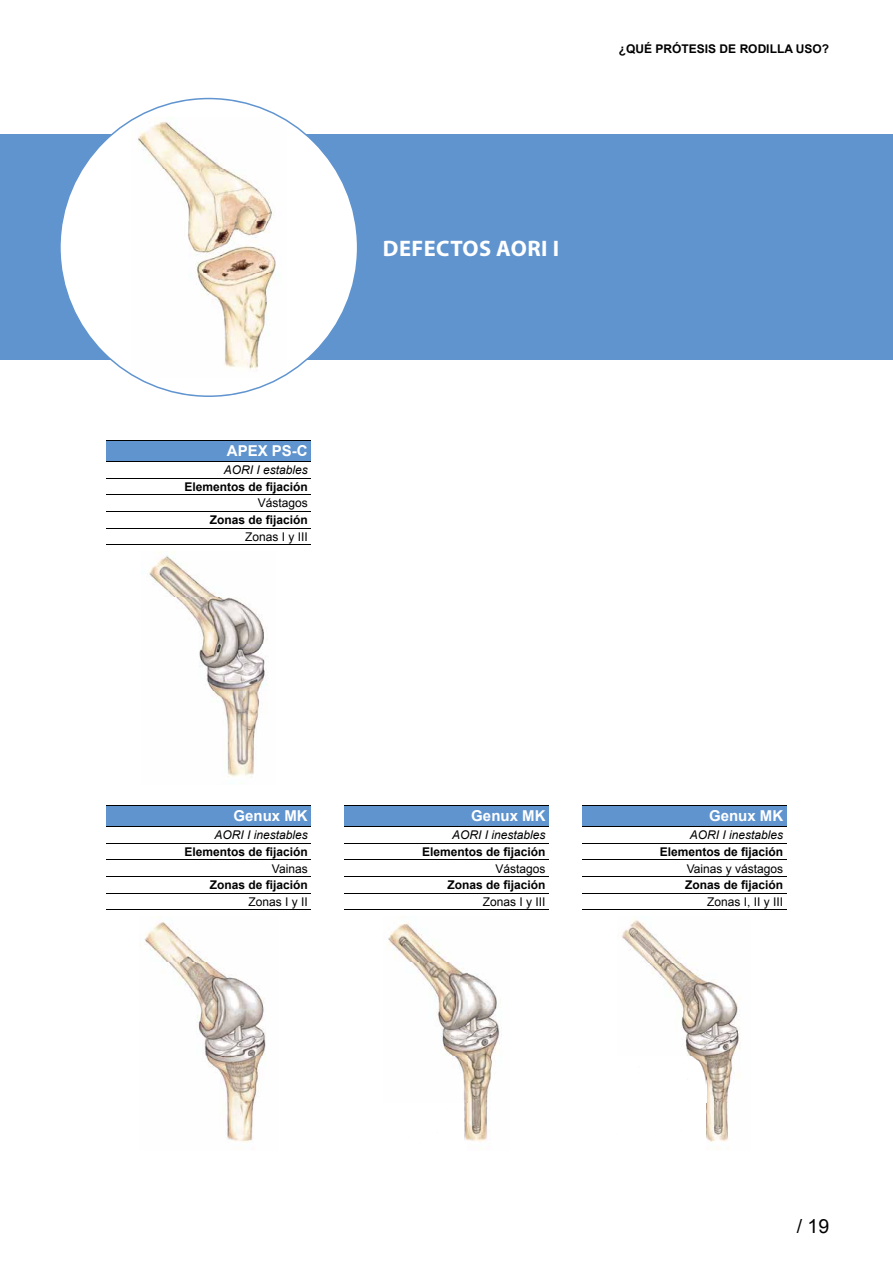
<style>
.page{position:relative;width:893px;height:1263px;background:#fff}
.page>*{position:absolute;margin:0;border:0;box-sizing:border-box;transform-origin:0 0}
.t1{font:700 22.5px "Myriad Pro";letter-spacing:.02em;color:#fff}
.t2{font:19.5px "Arial";color:#000}
.t3{font:700 15px "Arial";color:#fff}
.t4{font:700 12px "Arial";color:#000}
.t5{font:12px "Arial";color:#000}
.t6{font:italic 12px "Arial";color:#000}
</style>
<div class="page">
<div style="left:106px;top:440px;width:205px;height:21px;background:#6094cf"></div>
<hr style="left:106px;top:440px;width:205px;height:1px;background:#000">
<hr style="left:106px;top:461px;width:205px;height:1px;background:#000">
<hr style="left:106px;top:478px;width:205px;height:1px;background:#000">
<hr style="left:106px;top:495px;width:205px;height:1px;background:#000">
<hr style="left:106px;top:511px;width:205px;height:1px;background:#000">
<hr style="left:106px;top:528px;width:205px;height:1px;background:#000">
<hr style="left:106px;top:545px;width:205px;height:1px;background:#000">
<img style="left:149px;top:551px;width:118px;height:233px">
<div style="left:344px;top:805px;width:205px;height:21px;background:#6094cf"></div>
<hr style="left:344px;top:805px;width:205px;height:1px;background:#000">
<hr style="left:344px;top:826px;width:205px;height:1px;background:#000">
<hr style="left:344px;top:843px;width:205px;height:1px;background:#000">
<hr style="left:344px;top:860px;width:205px;height:1px;background:#000">
<hr style="left:344px;top:876px;width:205px;height:1px;background:#000">
<hr style="left:344px;top:893px;width:205px;height:1px;background:#000">
<hr style="left:344px;top:910px;width:205px;height:1px;background:#000">
<img style="left:388px;top:916px;width:114px;height:233px">
<div style="left:106px;top:805px;width:205px;height:21px;background:#6094cf"></div>
<hr style="left:106px;top:805px;width:205px;height:1px;background:#000">
<hr style="left:106px;top:826px;width:205px;height:1px;background:#000">
<hr style="left:106px;top:843px;width:205px;height:1px;background:#000">
<hr style="left:106px;top:860px;width:205px;height:1px;background:#000">
<hr style="left:106px;top:876px;width:205px;height:1px;background:#000">
<hr style="left:106px;top:893px;width:205px;height:1px;background:#000">
<hr style="left:106px;top:910px;width:205px;height:1px;background:#000">
<img style="left:139px;top:916px;width:127px;height:227px">
<div style="left:582px;top:805px;width:204px;height:21px;background:#6094cf"></div>
<hr style="left:582px;top:805px;width:204px;height:1px;background:#000">
<hr style="left:582px;top:826px;width:204px;height:1px;background:#000">
<hr style="left:582px;top:843px;width:204px;height:1px;background:#000">
<hr style="left:582px;top:860px;width:204px;height:1px;background:#000">
<hr style="left:582px;top:876px;width:204px;height:1px;background:#000">
<hr style="left:582px;top:893px;width:204px;height:1px;background:#000">
<hr style="left:582px;top:910px;width:204px;height:1px;background:#000">
<img style="left:622px;top:919px;width:119px;height:230px">
<div style="left:0;top:134px;width:893px;height:226px;background:#6094cf"></div>
<svg style="left:60px;top:98px;width:297px;height:299px;fill:#fefefe"></svg>
<p class="t3" style="left:227px;top:441px;width:82px">APEX PS-C</p>
<p class="t6" style="left:224px;top:462px;width:86px">AORI I estables</p>
<p class="t4" style="left:184px;top:479px;width:125px">Elementos de fijación</p>
<p class="t5" style="left:258px;top:495px;width:52px">Vástagos</p>
<p class="t4" style="left:210px;top:512px;width:100px">Zonas de fijación</p>
<p class="t5" style="left:245px;top:529px;width:64px">Zonas I y III</p>
<p class="t4" style="left:619px;top:41px;width:212px">¿QUÉ PRÓTESIS DE RODILLA USO?</p>
<h1 class="t1" style="left:383px;top:234px;width:178px">DEFECTOS AORI I</h1>
<p class="t3" style="left:234px;top:806px;width:76px">Genux MK</p>
<p class="t6" style="left:214px;top:827px;width:95px">AORI I inestables</p>
<p class="t4" style="left:184px;top:844px;width:125px">Elementos de fijación</p>
<p class="t5" style="left:272px;top:860px;width:37px">Vainas</p>
<p class="t4" style="left:210px;top:877px;width:100px">Zonas de fijación</p>
<p class="t5" style="left:248px;top:894px;width:61px">Zonas I y II</p>
<p class="t3" style="left:471px;top:806px;width:76px">Genux MK</p>
<p class="t6" style="left:452px;top:827px;width:95px">AORI I inestables</p>
<p class="t4" style="left:422px;top:844px;width:125px">Elementos de fijación</p>
<p class="t5" style="left:495px;top:860px;width:52px">Vástagos</p>
<p class="t4" style="left:447px;top:877px;width:100px">Zonas de fijación</p>
<p class="t5" style="left:483px;top:894px;width:64px">Zonas I y III</p>
<p class="t3" style="left:709px;top:806px;width:76px">Genux MK</p>
<p class="t6" style="left:690px;top:827px;width:95px">AORI I inestables</p>
<p class="t4" style="left:660px;top:844px;width:125px">Elementos de fijación</p>
<p class="t5" style="left:687px;top:860px;width:98px">Vainas y vástagos</p>
<p class="t4" style="left:685px;top:877px;width:100px">Zonas de fijación</p>
<p class="t5" style="left:707px;top:894px;width:78px">Zonas I, II y III</p>
<h2 class="t2" style="left:797px;top:1213px;width:34px">/ 19</h2>
</div>
